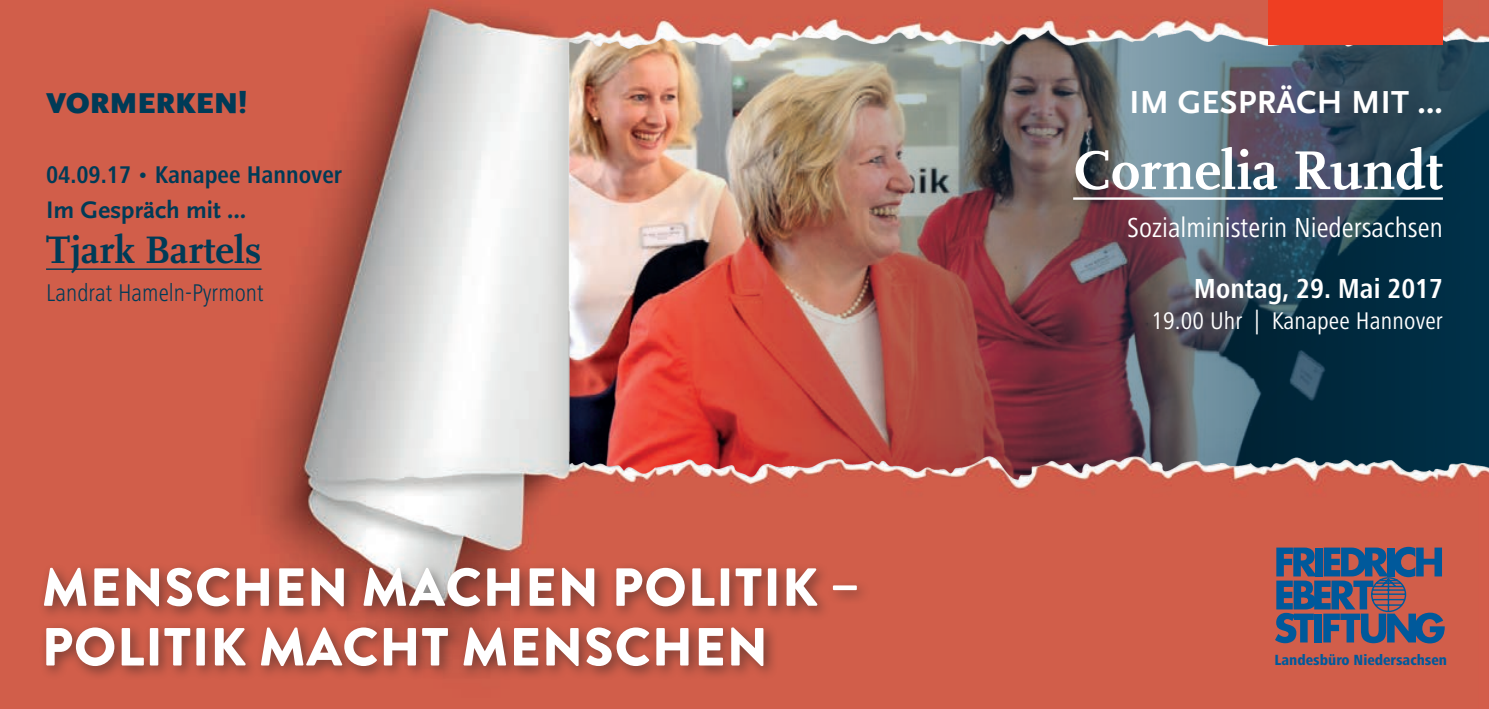
<style>
.page{position:relative;width:1489px;height:709px;background:#fff}
.page>*{position:absolute;margin:0;border:0;box-sizing:border-box;transform-origin:0 0}
.t1{font:700 57px "FF Scala";color:#fff}
.t2{font:900 53.5px/59.8px "Brandon Grotesque";letter-spacing:.02em;color:#fff}
.t3{font:700 40px "FF Scala";color:#003b57}
.t4{font:700 33.25px "Scala Sans OT";letter-spacing:.01em;color:#fff}
.t5{font:900 30px "Scala Sans OT";color:#003b57}
.t6{font:condensed 28.5px "Frutiger Next LT";color:#fff}
.t7{font:700 condensed 28.5px "Frutiger Next LT";color:#fff}
.t8{font:700 condensed 25px "Frutiger Next LT";color:#003b57}
.t9{font:condensed 25px "Frutiger Next LT";letter-spacing:.005em;color:#fff}
.t10{font:300 condensed 25px "Frutiger Next LT";color:#003b57}
.t11{font:700 25px "Scala Sans OT";color:#003b57}
.t12{font:800 condensed 15.25px "Frutiger Next LT";color:#00599b}
.s1{font-weight:400}
</style>
<div class="page">
<div style="left:0;top:0;width:59px;height:709px;background:#d15e4a"></div>
<img style="left:59px;top:0;width:1429px;height:709px">
<div style="left:1267px;top:0;width:175px;height:45px;background:#ef3e22"></div>
<svg style="left:1274px;top:547px;width:170px;height:96px;background:#5c5b77"></svg>
<hr style="left:46px;top:268px;width:215px;height:2px;background:#003b57">
<div style="left:38px;top:560px;width:833px;height:121px;background:#231f20;opacity:.5"></div>
<hr style="left:1073px;top:197px;width:369px;height:3px;background:#fff">
<p class="t5" style="left:46px;top:86px;width:203px">VORMERKEN!</p>
<p class="t8" style="left:46px;top:161px;width:297px">04.09.17 <span class="s1">•</span> Kanapee Hannover</p>
<p class="t11" style="left:46px;top:196px;width:201px">Im Gespräch mit …</p>
<p class="t3" style="left:46px;top:228px;width:217px">Tjark Bartels</p>
<p class="t10" style="left:46px;top:279px;width:219px">Landrat Hameln-Pyrmont</p>
<p class="t2" style="left:42px;top:558px;width:819px">MENSCHEN MACHEN POLITIK –<br>POLITIK MACHT MENSCHEN</p>
<p class="t4" style="left:1129px;top:84px;width:315px">IM GESPRÄCH MIT …</p>
<p class="t1" style="left:1073px;top:138px;width:371px">Cornelia Rundt</p>
<p class="t6" style="left:1127px;top:211px;width:317px">Sozialministerin Niedersachsen</p>
<p class="t7" style="left:1193px;top:273px;width:250px">Montag, 29. Mai 2017</p>
<p class="t9" style="left:1151px;top:307px;width:293px">19.00 Uhr | Kanapee Hannover</p>
<p class="t12" style="left:1274px;top:652px;width:174px">Landesbüro Niedersachsen</p>
</div>
